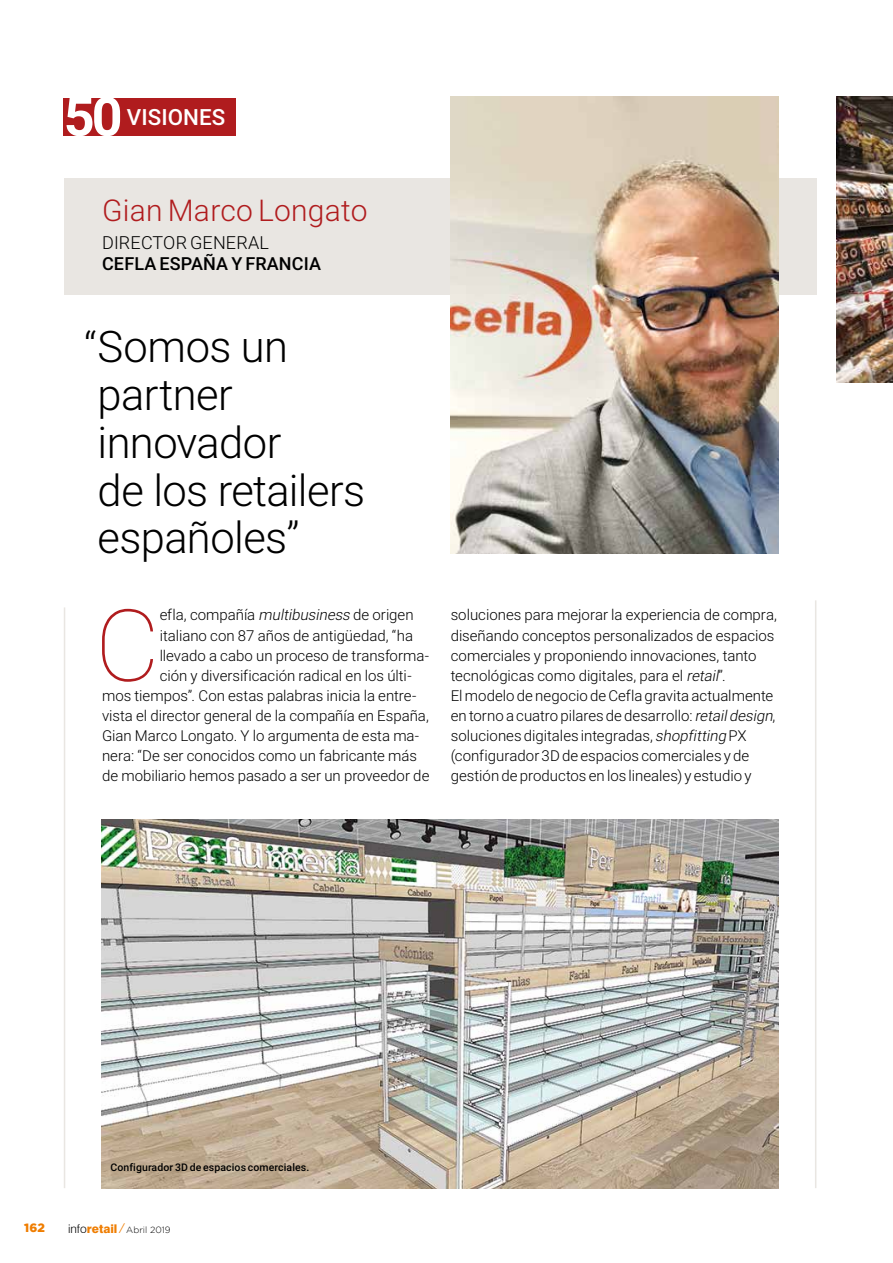
<style>
.page{position:relative;width:893px;height:1263px;background:#fff}
.page>*{position:absolute;margin:0;border:0;box-sizing:border-box;transform-origin:0 0}
.t1{font:100 99.75px "Roboto";color:#b01c1e}
.t2{font:700 53.85px "Roboto";color:#fff}
.t3{font:300 43.5px/48px "Roboto";letter-spacing:-.015em;color:#000}
.t4{font:300 30px "Roboto";letter-spacing:.01em;color:#b01c1e}
.t5{font:500 22.35px "Roboto";letter-spacing:.005em;color:#fff}
.t6{font:500 18px "Roboto";letter-spacing:.01em;color:#000}
.t7{font:300 18px "Roboto";letter-spacing:.01em;color:#000}
.t8{font:300 15px/20.1px "Roboto";color:#000}
.t9{font:900 12px "Gotham";color:#ef7d00}
.t10{font:500 10.5px "Roboto";letter-spacing:.01em;color:#000}
.t11{font:300 9px "Gotham";color:#000}
.s1{font-size:42px}
.s2{font-style:italic}
.s3{font-family:"Swiss 721 BT";font-size:12px}
.s4{font-family:"Swiss 721 BT";font-weight:800;font-size:12px;color:#ef7d00}
.s5{font-family:"News";font-weight:400;font-size:12px;color:#ef7d00}
</style>
<div class="page">
<div style="left:64px;top:178px;width:752px;height:116px;background:#e9e6e2"></div>
<div style="left:64px;top:98px;width:172px;height:38px;background:#b01c1e"></div>
<hr style="left:64px;top:607px;width:1px;height:581px;background:#e9e6e2">
<hr style="left:815px;top:600px;width:1px;height:588px;background:#e9e6e2">
<img style="left:451px;top:97px;width:327px;height:456px">
<img style="left:101px;top:819px;width:677px;height:369px">
<img style="left:836px;top:97px;width:57px;height:285px">
<h2 class="t2" style="left:64px;top:79px;width:60px">50</h2>
<h3 class="t5" style="left:127px;top:102px;width:100px">VISIONES</h3>
<h3 class="t4" style="left:102px;top:189px;width:267px">Gian Marco Longato</h3>
<p class="t7" style="left:102px;top:230px;width:168px">DIRECTOR GENERAL</p>
<p class="t6" style="left:102px;top:251px;width:221px">CEFLA ESPAÑA Y FRANCIA</p>
<h3 class="t3" style="left:98px;top:320px;width:269px;text-indent:-14px"><span class="s1">“</span>Somos un partner innovador<br>de los retailers españoles”</h3>
<h1 class="t1" style="left:95px;top:575px;width:66px">C</h1>
<p class="t8" style="left:160px;top:604px;width:255px">efla, compañía <span class="s2">multibusiness</span> de origen</p>
<p class="t8" style="left:160px;top:625px;width:255px">italiano con 87 años de antigüedad, “ha</p>
<p class="t8" style="left:160px;top:645px;width:271px">llevado a cabo un proceso de transforma-</p>
<p class="t8" style="left:160px;top:665px;width:253px">ción y diversificación radical en los últi-</p>
<p class="t8" style="left:102px;top:685px;width:316px">mos tiempos”. Con estas palabras inicia la entre-</p>
<p class="t8" style="left:102px;top:705px;width:328px">vista el director general de la compañía en España,</p>
<p class="t8" style="left:102px;top:725px;width:319px">Gian Marco Longato. Y lo argumenta de esta ma-</p>
<p class="t8" style="left:102px;top:745px;width:316px">nera: “De ser conocidos como un fabricante más</p>
<p class="t8" style="left:102px;top:765px;width:329px">de mobiliario hemos pasado a ser un proveedor de</p>
<p class="t8" style="left:451px;top:604px;width:328px">soluciones para mejorar la experiencia de compra, diseñando conceptos personalizados de espacios comerciales y proponiendo innovaciones, tanto tecnológicas como digitales, para el <span class="s2">retail</span>”.<br>El modelo de negocio de Cefla gravita actualmente en torno a cuatro pilares de desarrollo: <span class="s2">retaildesign</span>, soluciones digitales integradas, <span class="s2">shopfitting</span> PX (configurador 3D de espacios comerciales y de gestión de productos en los lineales) y estudio y</p>
<p class="t10" style="left:110px;top:1160px;width:200px">Configurador 3D de espacios comerciales.</p>
<p class="t9" style="left:24px;top:1221px;width:22px">162</p>
<p class="t11" style="left:68px;top:1225px;width:104px"><span class="s3">info</span><span class="s4">retail</span><span class="s5">/</span>Abril 2019</p>
</div>
